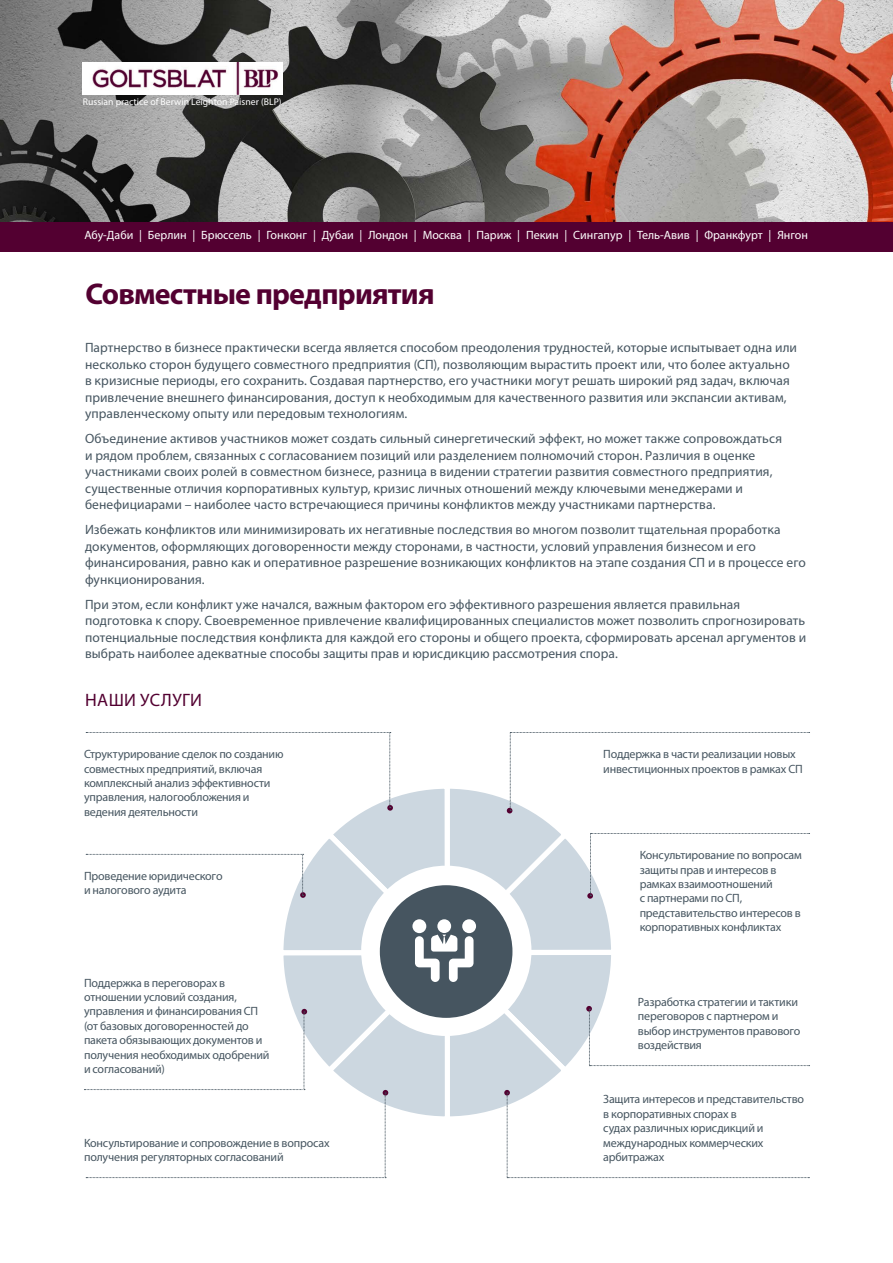
<style>
.page{position:relative;width:893px;height:1263px;background:#fff}
.page>*{position:absolute;margin:0;border:0;box-sizing:border-box;transform-origin:0 0}
.t1{font:700 30px "Myriad Pro";letter-spacing:-.025em;color:#530031}
.t2{font:18px "Myriad Pro";letter-spacing:.02em;color:#530031}
.t3{font:13.5px/16.5px "Myriad Pro";letter-spacing:.005em;color:#465560}
.t4{font:12px/14.4px "Myriad Pro";letter-spacing:-.015em;color:#465560}
.t5{font:12px "Myriad Pro";color:#fff}
.t6{font:9.75px "Myriad Pro";color:#fff}
</style>
<div class="page">
<img style="left:0;top:0;width:893px;height:222px">
<div style="left:0;top:222px;width:893px;height:29px;background:#530031"></div>
<img style="left:83px;top:62px;width:200px;height:33px">
<svg style="left:84px;top:732px;width:726px;height:446px"></svg>
<p class="t6" style="left:83px;top:96px;width:200px">Russian practice of Berwin Leighton Paisner (BLP)</p>
<p class="t5" style="left:84px;top:228px;width:725px">Абу-Даби | Берлин | Брюссель | Гонконг | Дубаи | Лондон | Москва | Париж | Пекин | Сингапур | Тель-Авив | Франкфурт | Янгон</p>
<h1 class="t1" style="left:85px;top:275px;width:351px">Совместные предприятия</h1>
<p class="t3" style="left:85px;top:339px;width:713px">Партнерство в бизнесе практически всегда является способом преодоления трудностей, которые испытывает одна или несколько сторон будущего совместного предприятия (СП), позволяющим вырастить проект или, что более актуально в кризисные периоды, его сохранить. Создавая партнерство, его участники могут решать широкий ряд задач, включая привлечение внешнего финансирования, доступ к необходимым для качественного развития или экспансии активам, управленческому опыту или передовым технологиям.</p>
<p class="t3" style="left:85px;top:430px;width:699px">Объединение активов участников может создать сильный синергетический эффект, но может также сопровождаться и рядом проблем, связанных с согласованием позиций или разделением полномочий сторон. Различия в оценке участниками своих ролей в совместном бизнесе, разница в видении стратегии развития совместного предприятия, существенные отличия корпоративных культур, кризис личных отношений между ключевыми менеджерами и бенефициарами – наиболее часто встречающиеся причины конфликтов между участниками партнерства.</p>
<p class="t3" style="left:85px;top:521px;width:722px">Избежать конфликтов или минимизировать их негативные последствия во многом позволит тщательная проработка документов, оформляющих договоренности между сторонами, в частности, условий управления бизнесом и его финансирования, равно как и оперативное разрешение возникающих конфликтов на этапе создания СП и в процессе его функционирования.</p>
<p class="t3" style="left:85px;top:596px;width:723px">При этом, если конфликт уже начался, важным фактором его эффективного разрешения является правильная подготовка к спору. Своевременное привлечение квалифицированных специалистов может позволить спрогнозировать потенциальные последствия конфликта для каждой его стороны и общего проекта, сформировать арсенал аргументов и выбрать наиболее адекватные способы защиты прав и юрисдикцию рассмотрения спора.</p>
<h2 class="t2" style="left:85px;top:688px;width:118px">НАШИ УСЛУГИ</h2>
<p class="t4" style="left:84px;top:747px;width:201px">Структурирование сделок по созданию совместных предприятий, включая комплексный анализ эффективности управления, налогообложения и ведения деятельности</p>
<p class="t4" style="left:84px;top:869px;width:140px">Проведение юридического и налогового аудита</p>
<p class="t4" style="left:84px;top:975px;width:187px">Поддержка в переговорах в отношении условий создания, управления и финансирования СП (от базовых договоренностей до пакета обязывающих документов и получения необходимых одобрений и согласований)</p>
<p class="t4" style="left:84px;top:1135px;width:247px">Консультирование и сопровождение в вопросах получения регуляторных согласований</p>
<p class="t4" style="left:603px;top:747px;width:201px">Поддержка в части реализации новых инвестиционных проектов в рамках СП</p>
<p class="t4" style="left:640px;top:848px;width:164px">Консультирование по вопросам защиты прав и интересов в рамках взаимоотношений<br>с партнерами по СП, представительство интересов в корпоративных конфликтах</p>
<p class="t4" style="left:638px;top:994px;width:164px">Разработка стратегии и тактики переговоров с партнером и выбор инструментов правового воздействия</p>
<p class="t4" style="left:603px;top:1092px;width:202px">Защита интересов и представительство в корпоративных спорах в<br>судах различных юрисдикций и международных коммерческих арбитражах</p>
</div>
